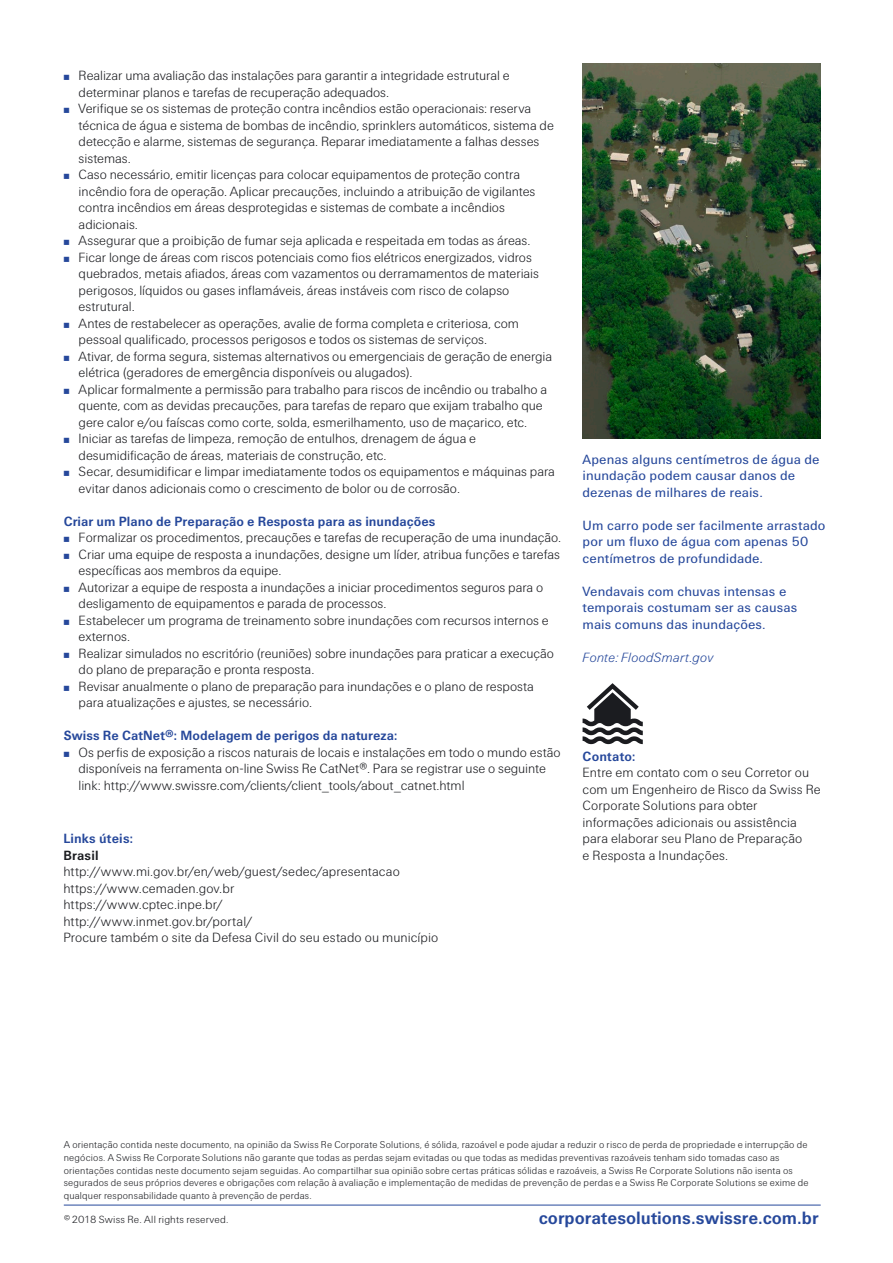
<style>
.page{position:relative;width:893px;height:1263px;background:#fff}
.page>*{position:absolute;margin:0;border:0;box-sizing:border-box;transform-origin:0 0}
.t1{font:700 18px "Swiss Re Sans OT";color:#26489b}
.t2{font:300 13.5px/16.5px "Swiss Re Sans OT";color:#1b1c20}
.t3{font:13.5px/16.5px "Swiss Re Sans OT";letter-spacing:.005em;color:#26489b}
.t4{font:700 13.5px "Swiss Re Sans OT";letter-spacing:.005em;color:#26489b}
.t5{font:italic 300 13.5px "Swiss Re Sans OT";letter-spacing:.005em;color:#26489b}
.t6{font:700 13.5px "Swiss Re Sans OT";letter-spacing:.015em;color:#1b1c20}
.t7{font:300 10.5px "Swiss Re Sans OT";letter-spacing:.015em;color:#1b1c20}
.t8{font:300 10.05px/12.8px "Swiss Re Sans OT";letter-spacing:.02em;color:#1b1c20}
.s1{color:#26489b}
</style>
<div class="page">
<img style="left:583px;top:64px;width:238px;height:374px">
<hr style="left:64px;top:1205px;width:757px;height:1px;background:#26489b">
<svg style="left:583px;top:683px;width:60px;height:61px"></svg>
<p class="t2" style="left:64px;top:68px;width:447px"><span class="s1">̤</span> Realizar uma avaliação das instalações para garantir a integridade estrutural e</p>
<p class="t2" style="left:79px;top:84px;width:312px">determinar planos e tarefas de recuperação adequados.</p>
<p class="t2" style="left:64px;top:101px;width:469px"><span class="s1">̤</span> Verifique se os sistemas de proteção contra incêndios estão operacionais: reserva</p>
<p class="t2" style="left:79px;top:117px;width:477px">técnica de água e sistema de bombas de incêndio, sprinklers automáticos, sistema de</p>
<p class="t2" style="left:79px;top:134px;width:462px">detecção e alarme, sistemas de segurança. Reparar imediatamente a falhas desses</p>
<p class="t2" style="left:79px;top:150px;width:54px">sistemas.</p>
<p class="t2" style="left:64px;top:167px;width:458px"><span class="s1">̤</span> Caso necessário, emitir licenças para colocar equipamentos de proteção contra</p>
<p class="t2" style="left:79px;top:183px;width:458px">incêndio fora de operação. Aplicar precauções, incluindo a atribuição de vigilantes</p>
<p class="t2" style="left:79px;top:200px;width:428px">contra incêndios em áreas desprotegidas e sistemas de combate a incêndios</p>
<p class="t2" style="left:79px;top:216px;width:61px">adicionais.</p>
<p class="t2" style="left:64px;top:233px;width:468px"><span class="s1">̤</span> Assegurar que a proibição de fumar seja aplicada e respeitada em todas as áreas.</p>
<p class="t2" style="left:64px;top:249px;width:470px"><span class="s1">̤</span> Ficar longe de áreas com riscos potenciais como fios elétricos energizados, vidros</p>
<p class="t2" style="left:79px;top:266px;width:462px">quebrados, metais afiados, áreas com vazamentos ou derramamentos de materiais</p>
<p class="t2" style="left:79px;top:282px;width:432px">perigosos, líquidos ou gases inflamáveis, áreas instáveis com risco de colapso</p>
<p class="t2" style="left:79px;top:299px;width:58px">estrutural.</p>
<p class="t2" style="left:64px;top:315px;width:457px"><span class="s1">̤</span> Antes de restabelecer as operações, avalie de forma completa e criteriosa, com</p>
<p class="t2" style="left:79px;top:332px;width:410px">pessoal qualificado, processos perigosos e todos os sistemas de serviços.</p>
<p class="t2" style="left:64px;top:348px;width:490px"><span class="s1">̤</span> Ativar, de forma segura, sistemas alternativos ou emergenciais de geração de energia</p>
<p class="t2" style="left:79px;top:365px;width:335px">elétrica (geradores de emergência disponíveis ou alugados).</p>
<p class="t2" style="left:64px;top:381px;width:485px"><span class="s1">̤</span> Aplicar formalmente a permissão para trabalho para riscos de incêndio ou trabalho a</p>
<p class="t2" style="left:79px;top:398px;width:466px">quente, com as devidas precauções, para tarefas de reparo que exijam trabalho que</p>
<p class="t2" style="left:79px;top:414px;width:450px">gere calor e/ou faíscas como corte, solda, esmerilhamento, uso de maçarico, etc.</p>
<p class="t2" style="left:64px;top:431px;width:414px"><span class="s1">̤</span> Iniciar as tarefas de limpeza, remoção de entulhos, drenagem de água e</p>
<p class="t2" style="left:79px;top:447px;width:309px">desumidificação de áreas, materiais de construção, etc.</p>
<p class="t2" style="left:64px;top:464px;width:493px"><span class="s1">̤</span> Secar, desumidificar e limpar imediatamente todos os equipamentos e máquinas para</p>
<p class="t2" style="left:79px;top:480px;width:383px">evitar danos adicionais como o crescimento de bolor ou de corrosão.</p>
<p class="t4" style="left:64px;top:513px;width:373px">Criar um Plano de Preparação e Resposta para as inundações</p>
<p class="t2" style="left:64px;top:530px;width:499px"><span class="s1">̤</span> Formalizar os procedimentos, precauções e tarefas de recuperação de uma inundação.</p>
<p class="t2" style="left:64px;top:546px;width:498px"><span class="s1">̤</span> Criar uma equipe de resposta a inundações, designe um líder, atribua funções e tarefas</p>
<p class="t2" style="left:79px;top:563px;width:204px">específicas aos membros da equipe.</p>
<p class="t2" style="left:64px;top:579px;width:481px"><span class="s1">̤</span> Autorizar a equipe de resposta a inundações a iniciar procedimentos seguros para o</p>
<p class="t2" style="left:79px;top:595px;width:309px">desligamento de equipamentos e parada de processos.</p>
<p class="t2" style="left:64px;top:612px;width:486px"><span class="s1">̤</span> Estabelecer um programa de treinamento sobre inundações com recursos internos e</p>
<p class="t2" style="left:79px;top:628px;width:53px">externos.</p>
<p class="t2" style="left:64px;top:645px;width:492px"><span class="s1">̤</span> Realizar simulados no escritório (reuniões) sobre inundações para praticar a execução</p>
<p class="t2" style="left:79px;top:661px;width:237px">do plano de preparação e pronta resposta.</p>
<p class="t2" style="left:64px;top:678px;width:472px"><span class="s1">̤</span> Revisar anualmente o plano de preparação para inundações e o plano de resposta</p>
<p class="t2" style="left:79px;top:694px;width:235px">para atualizações e ajustes, se necessário.</p>
<p class="t4" style="left:64px;top:728px;width:335px">Swiss Re CatNet®: Modelagem de perigos da natureza:</p>
<p class="t2" style="left:64px;top:744px;width:498px"><span class="s1">̤</span> Os perfis de exposição a riscos naturais de locais e instalações em todo o mundo estão</p>
<p class="t2" style="left:79px;top:760px;width:469px">disponíveis na ferramenta on-line Swiss Re CatNet®. Para se registrar use o seguinte</p>
<p class="t2" style="left:79px;top:777px;width:387px">link: http://www.swissre.com/clients/client_tools/about_catnet.html</p>
<p class="t4" style="left:63px;top:831px;width:71px">Links úteis:</p>
<p class="t6" style="left:63px;top:847px;width:37px">Brasil</p>
<p class="t2" style="left:63px;top:863px;width:376px">http://www.mi.gov.br/en/web/guest/sedec/apresentacao https://www.cemaden.gov.br<br>https://www.cptec.inpe.br/<br>http://www.inmet.gov.br/portal/<br>Procure também o site da Defesa Civil do seu estado ou município</p>
<p class="t3" style="left:583px;top:451px;width:239px">Apenas alguns centímetros de água de inundação podem causar danos de dezenas de milhares de reais.</p>
<p class="t3" style="left:583px;top:517px;width:244px">Um carro pode ser facilmente arrastado por um fluxo de água com apenas 50 centímetros de profundidade.</p>
<p class="t3" style="left:583px;top:583px;width:216px">Vendavais com chuvas intensas e temporais costumam ser as causas mais comuns das inundações.</p>
<p class="t5" style="left:583px;top:649px;width:133px">Fonte: FloodSmart.gov</p>
<p class="t4" style="left:583px;top:748px;width:54px">Contato:</p>
<p class="t2" style="left:583px;top:764px;width:240px">Entre em contato com o seu Corretor ou com um Engenheiro de Risco da Swiss Re Corporate Solutions para obter informações adicionais ou assistência para elaborar seu Plano de Preparação<br>e Resposta a Inundações.</p>
<p class="t8" style="left:64px;top:1138px;width:746px">A orientação contida neste documento, na opinião da Swiss Re Corporate Solutions, é sólida, razoável e pode ajudar a reduzir o risco de perda de propriedade e interrupção de negócios. A Swiss Re Corporate Solutions não garante que todas as perdas sejam evitadas ou que todas as medidas preventivas razoáveis tenham sido tomadas caso as orientações contidas neste documento sejam seguidas. Ao compartilhar sua opinião sobre certas práticas sólidas e razoáveis, a Swiss Re Corporate Solutions não isenta os segurados de seus próprios deveres e obrigações com relação à avaliação e implementação de medidas de prevenção de perdas e a Swiss Re Corporate Solutions se exime de qualquer responsabilidade quanto à prevenção de perdas.</p>
<h1 class="t1" style="left:539px;top:1208px;width:281px">corporatesolutions.swissre.com.br</h1>
<p class="t7" style="left:64px;top:1213px;width:166px">©2018 Swiss Re. All rights reserved.</p>
</div>
